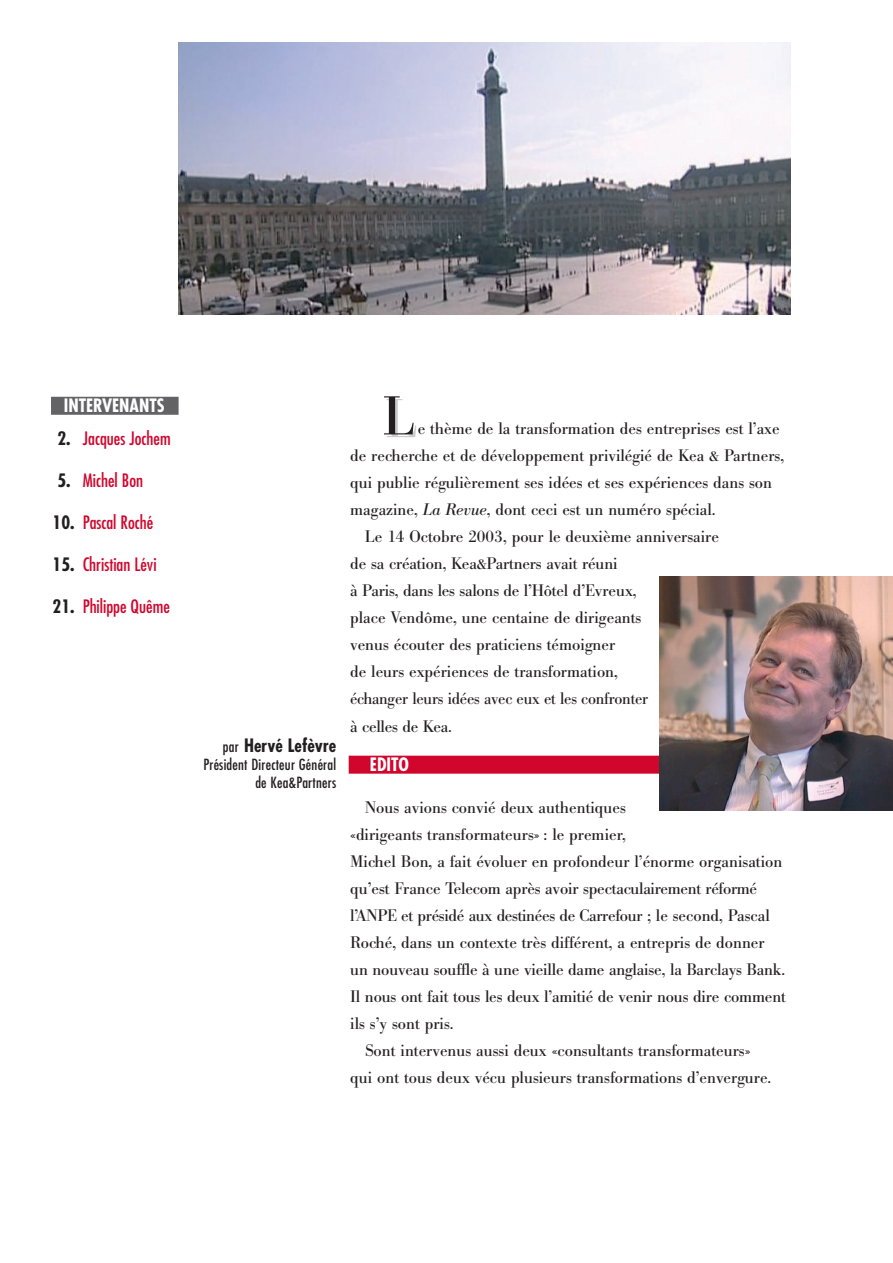
<style>
.page{position:relative;width:893px;height:1263px;background:#fff}
.page>*{position:absolute;margin:0;border:0;box-sizing:border-box;transform-origin:0 0}
.t1{font:54px "Bodoni BE";color:#231f20}
.t2{font:condensed 18px "Futura";color:#d0062d}
.t3{font:700 condensed 18px "Futura";color:#fff}
.t4{font:700 condensed 18px "Futura";color:#231f20}
.t5{font:16.5px "Bodoni BE";color:#231f20}
.t6{font:16.5px "Bodoni BE";letter-spacing:-.02em;color:#231f20}
.t7{font:condensed 15px/18px "Futura";letter-spacing:.015em;color:#231f20;text-align:right}
.s1{font-weight:700;color:#231f20}
.s2{font-weight:400;font-size:15px}
.s3{font-style:italic}
</style>
<div class="page">
<img style="left:179px;top:43px;width:612px;height:272px">
<div style="left:349px;top:756px;width:325px;height:18px;background:#d0062d"></div>
<img style="left:659px;top:577px;width:234px;height:233px">
<div style="left:51px;top:397px;width:128px;height:18px;background:#636366"></div>
<p class="t3" style="left:64px;top:397px;width:102px">INTERVENANTS</p>
<p class="t2" style="left:57px;top:430px;width:115px"><span class="s1">2.</span> Jacques Jochem</p>
<p class="t2" style="left:57px;top:472px;width:87px"><span class="s1">5.</span> Michel Bon</p>
<p class="t2" style="left:53px;top:514px;width:102px"><span class="s1">10.</span> Pascal Roché</p>
<p class="t2" style="left:53px;top:556px;width:106px"><span class="s1">15.</span> Christian Lévi</p>
<p class="t2" style="left:53px;top:598px;width:119px"><span class="s1">21.</span> Philippe Quême</p>
<p class="t4" style="left:223px;top:737px;width:115px"><span class="s2">par</span> Hervé Lefèvre</p>
<p class="t7" style="left:203px;top:756px;width:134px">Président Directeur Général de Kea&amp;Partners</p>
<h1 class="t1" style="left:382px;top:396px;width:34px">L</h1>
<p class="t5" style="left:418px;top:423px;width:364px">e thème de la transformation des entreprises est l’axe</p>
<p class="t5" style="left:350px;top:450px;width:435px">de recherche et de développement privilégié de Kea &amp; Partners,</p>
<p class="t5" style="left:350px;top:477px;width:423px">qui publie régulièrement ses idées et ses expériences dans son</p>
<p class="t5" style="left:350px;top:504px;width:367px">magazine, <span class="s3">La Revue</span>, dont ceci est un numéro spécial.</p>
<p class="t5" style="left:365px;top:531px;width:356px">Le 14 Octobre 2003, pour le deuxième anniversaire</p>
<p class="t5" style="left:350px;top:558px;width:269px">de sa création, Kea&amp;Partners avait réuni</p>
<p class="t5" style="left:350px;top:585px;width:288px">à Paris, dans les salons de l’Hôtel d’Evreux,</p>
<p class="t5" style="left:350px;top:612px;width:293px">place Vendôme, une centaine de dirigeants</p>
<p class="t5" style="left:350px;top:639px;width:267px">venus écouter des praticiens témoigner</p>
<p class="t5" style="left:350px;top:666px;width:269px">de leurs expériences de transformation,</p>
<p class="t5" style="left:350px;top:693px;width:299px">échanger leurs idées avec eux et les confronter</p>
<p class="t5" style="left:350px;top:720px;width:103px">à celles de Kea.</p>
<p class="t3" style="left:370px;top:757px;width:41px">EDITO</p>
<p class="t5" style="left:365px;top:801px;width:262px">Nous avions convié deux authentiques</p>
<p class="t5" style="left:350px;top:828px;width:277px">«dirigeants transformateurs» : le premier,</p>
<p class="t5" style="left:350px;top:855px;width:434px">Michel Bon, a fait évoluer en profondeur l’énorme organisation</p>
<p class="t5" style="left:350px;top:882px;width:408px">qu’est France Telecom après avoir spectaculairement réformé</p>
<p class="t6" style="left:350px;top:909px;width:421px">l’ANPE et présidé aux destinées de Carrefour ; le second, Pascal</p>
<p class="t5" style="left:350px;top:936px;width:416px">Roché, dans un contexte très différent, a entrepris de donner</p>
<p class="t5" style="left:350px;top:963px;width:436px">un nouveau souffle à une vieille dame anglaise, la Barclays Bank.</p>
<p class="t5" style="left:350px;top:990px;width:437px">Il nous ont fait tous les deux l’amitié de venir nous dire comment</p>
<p class="t5" style="left:350px;top:1017px;width:105px">ils s’y sont pris.</p>
<p class="t5" style="left:365px;top:1044px;width:387px">Sont intervenus aussi deux «consultants transformateurs»</p>
<p class="t5" style="left:350px;top:1071px;width:423px">qui ont tous deux vécu plusieurs transformations d’envergure.</p>
</div>
